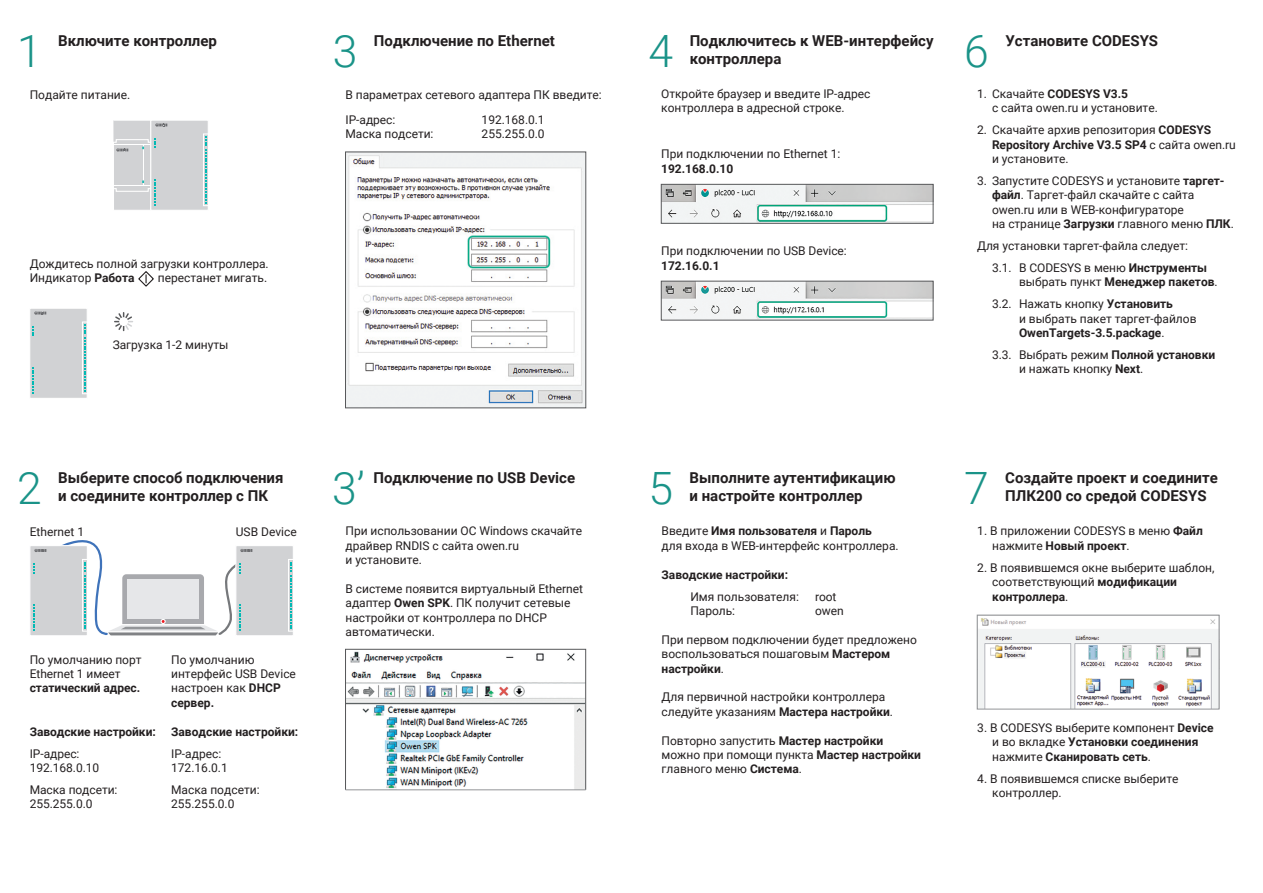
<style>
.page{position:relative;width:1263px;height:893px;background:#fff}
.page>*{position:absolute;margin:0;border:0;box-sizing:border-box;transform-origin:0 0}
.t1{font:300 44.55px "Roboto";color:#1a9388}
.t2{font:700 15px/18px "Roboto";color:#231f20}
.t3{font:12px/14.4px "Roboto";letter-spacing:-.005em;color:#231f20}
.t4{font:700 12px "Roboto";letter-spacing:-.005em;color:#231f20}
.s1{font-weight:700}
</style>
<div class="page">
<img style="left:663px;top:283px;width:268px;height:35px">
<img style="left:347px;top:651px;width:237px;height:137px">
<div style="left:345px;top:649px;width:241px;height:141px;border:1px solid #57585a"></div>
<div style="left:113px;top:120px;width:38px;height:24px;background:#d1d2d4;border:1px solid #fff"></div>
<svg style="left:138px;top:271px;width:16px;height:16px"></svg>
<svg style="left:114px;top:312px;width:19px;height:19px"></svg>
<div style="left:119px;top:317px;width:9px;height:9px;background:#fff;border-radius:50%"></div>
<hr style="left:345px;top:790px;width:241px;height:1px;background:#939598">
<img style="left:347px;top:154px;width:237px;height:252px">
<div style="left:345px;top:152px;width:241px;height:256px;border:1px solid #57585a"></div>
<div style="left:661px;top:281px;width:272px;height:39px;border:1px solid #57585a"></div>
<div style="left:150px;top:120px;width:59px;height:91px;background:#d1d2d4;border:1px solid #fff"></div>
<svg style="left:203px;top:133px;width:6px;height:73px"></svg>
<svg style="left:155px;top:123px;width:12px;height:4px"></svg>
<svg style="left:205px;top:136px;width:2px;height:68px"></svg>
<svg style="left:113px;top:138px;width:42px;height:73px"></svg>
<div style="left:29px;top:308px;width:59px;height:91px;background:#d1d2d4;border:1px solid #fff"></div>
<svg style="left:82px;top:321px;width:6px;height:73px"></svg>
<svg style="left:34px;top:311px;width:12px;height:4px"></svg>
<svg style="left:84px;top:324px;width:2px;height:68px"></svg>
<svg style="left:33px;top:367px;width:1px;height:27px"></svg>
<div style="left:29px;top:545px;width:59px;height:91px;background:#d1d2d4;border:1px solid #fff"></div>
<div style="left:235px;top:545px;width:59px;height:91px;background:#d1d2d4;border:1px solid #fff"></div>
<svg style="left:288px;top:559px;width:6px;height:73px"></svg>
<svg style="left:290px;top:562px;width:2px;height:67px"></svg>
<svg style="left:33px;top:540px;width:231px;height:96px"></svg>
<img style="left:979px;top:618px;width:238px;height:89px">
<div style="left:977px;top:615px;width:242px;height:94px;border:1px solid #939598"></div>
<img style="left:663px;top:186px;width:268px;height:36px">
<div style="left:661px;top:184px;width:272px;height:40px;border:1px solid #57585a"></div>
<h1 class="t1" style="left:17px;top:20px;width:26px">1</h1>
<p class="t2" style="left:58px;top:32px;width:160px">Включите контроллер</p>
<h1 class="t1" style="left:333px;top:20px;width:26px">3</h1>
<p class="t2" style="left:374px;top:32px;width:183px">Подключение по Ethernet</p>
<p class="t3" style="left:30px;top:87px;width:102px">Подайте питание.</p>
<p class="t3" style="left:345px;top:81px;width:258px;line-height:25.5px">В параметрах сетевого адаптера ПК введите:<br>IP-адрес:</p>
<p class="t3" style="left:482px;top:112px;width:65px">192.168.0.1</p>
<p class="t3" style="left:30px;top:256px;width:240px">Дождитесь полной загрузки контроллера.<br>Индикатор <span class="s1">Работа</span></p>
<p class="t3" style="left:158px;top:270px;width:111px">перестанет мигать.</p>
<p class="t3" style="left:113px;top:337px;width:117px">Загрузка 1-2 минуты</p>
<p class="t3" style="left:345px;top:127px;width:90px">Маска подсети:</p>
<p class="t3" style="left:482px;top:127px;width:65px">255.255.0.0</p>
<h1 class="t1" style="left:17px;top:457px;width:26px">2</h1>
<p class="t2" style="left:58px;top:468px;width:227px">Выберите способ подключения и соедините контроллер с ПК</p>
<p class="t3" style="left:30px;top:524px;width:56px">Ethernet 1</p>
<p class="t3" style="left:236px;top:524px;width:62px">USB Device</p>
<p class="t3" style="left:30px;top:652px;width:113px">По умолчанию порт<br>Ethernet 1 имеет</p>
<p class="t4" style="left:30px;top:680px;width:112px">статический адрес.</p>
<p class="t4" style="left:30px;top:723px;width:128px">Заводские настройки:</p>
<p class="t3" style="left:30px;top:746px;width:71px">IP-адрес:<br>192.168.0.10</p>
<p class="t3" style="left:30px;top:782px;width:89px">Маска подсети:<br>255.255.0.0</p>
<p class="t3" style="left:171px;top:652px;width:126px">По умолчанию интерфейс USB Device настроен как <span class="s1">DHCP сервер.</span></p>
<p class="t4" style="left:171px;top:723px;width:129px">Заводские настройки:</p>
<p class="t3" style="left:171px;top:746px;width:58px">IP-адрес:<br>172.16.0.1</p>
<p class="t3" style="left:171px;top:782px;width:90px">Маска подсети:<br>255.255.0.0</p>
<h1 class="t1" style="left:332px;top:457px;width:34px">3’</h1>
<p class="t2" style="left:373px;top:468px;width:203px">Подключение по USB Device</p>
<p class="t3" style="left:345px;top:523px;width:238px">При использовании ОС Windows скачайте драйвер RNDIS с сайта owen.ru<br>и установите.</p>
<p class="t3" style="left:345px;top:581px;width:239px">В системе появится виртуальный Ethernet адаптер <span class="s1">Owen SPK</span>. ПК получит сетевые настройки от контроллера по DHCP автоматически.</p>
<h1 class="t1" style="left:648px;top:20px;width:26px">4</h1>
<p class="t2" style="left:690px;top:32px;width:245px">Подключитесь к WEB-интерфейсу контроллера</p>
<p class="t3" style="left:661px;top:86px;width:211px">Откройте браузер и введите IP-адрес контроллера в адресной строке.</p>
<p class="t3" style="left:661px;top:147px;width:181px">При подключении по Ethernet 1:</p>
<p class="t4" style="left:661px;top:160px;width:74px">192.168.0.10</p>
<p class="t3" style="left:661px;top:243px;width:187px">При подключении по USB Device:</p>
<p class="t4" style="left:661px;top:257px;width:60px">172.16.0.1</p>
<h1 class="t1" style="left:964px;top:20px;width:26px">6</h1>
<p class="t2" style="left:1005px;top:32px;width:154px">Установите CODESYS</p>
<p class="t3" style="left:992px;top:86px;width:167px;text-indent:-15px">1. Скачайте <span class="s1">CODESYS V3.5<br></span>с сайта owen.ru и установите.</p>
<p class="t3" style="left:992px;top:122px;width:245px;text-indent:-15px">2. Скачайте архив репозитория <span class="s1">CODESYS<br>Repository Archive V3.5 SP4</span> с сайта owen.ru и установите.</p>
<p class="t3" style="left:992px;top:173px;width:243px;text-indent:-15px">3. Запустите CODESYS и установите <span class="s1">таргет&shy;файл</span>. Таргет-файл скачайте с сайта owen.ru или в WEB-конфигураторе<br>на странице <span class="s1">Загрузки</span> главного меню <span class="s1">ПЛК</span>.</p>
<p class="t3" style="left:992px;top:234px;width:217px;line-height:21.9px;text-indent:-15px">Для установки таргет-файла следует:<br>3.1. В CODESYS в меню <span class="s1">Инструменты</span></p>
<p class="t3" style="left:992px;top:271px;width:227px;line-height:21.9px;text-indent:27px">выбрать пункт <span class="s1">Менеджер пакетов</span>.<br>3.2. Нажать кнопку <span class="s1">Установить</span></p>
<p class="t3" style="left:1019px;top:311px;width:179px">и выбрать пакет таргет-файлов<br><span class="s1">OwenTargets-3.5.package</span>.</p>
<p class="t3" style="left:1019px;top:347px;width:198px;text-indent:-27px">3.3. Выбрать режим <span class="s1">Полной установки </span>и нажать кнопку <span class="s1">Next</span>.</p>
<h1 class="t1" style="left:648px;top:457px;width:26px">5</h1>
<p class="t2" style="left:689px;top:468px;width:208px">Выполните аутентификацию и настройте контроллер</p>
<p class="t3" style="left:662px;top:523px;width:239px">Введите <span class="s1">Имя пользователя</span> и <span class="s1">Пароль<br></span>для входа в WEB-интерфейс контроллера.</p>
<p class="t4" style="left:662px;top:566px;width:128px">Заводские настройки:</p>
<p class="t3" style="left:690px;top:589px;width:110px">Имя пользователя:</p>
<p class="t3" style="left:815px;top:589px;width:23px">root</p>
<p class="t3" style="left:690px;top:603px;width:46px">Пароль:</p>
<p class="t3" style="left:815px;top:603px;width:30px">owen</p>
<p class="t3" style="left:662px;top:632px;width:257px">При первом подключении будет предложено воспользоваться пошаговым <span class="s1">Мастером настройки</span>.</p>
<p class="t3" style="left:662px;top:689px;width:233px">Для первичной настройки контроллера следуйте указаниям <span class="s1">Мастера настройки</span>.</p>
<p class="t3" style="left:662px;top:733px;width:261px">Повторно запустить <span class="s1">Мастер настройки </span>можно при помощи пункта <span class="s1">Мастер настройки </span>главного меню <span class="s1">Система</span>.</p>
<h1 class="t1" style="left:964px;top:457px;width:26px">7</h1>
<p class="t2" style="left:1005px;top:468px;width:214px">Создайте проект и соедините<br>ПЛК200 со средой CODESYS</p>
<p class="t3" style="left:992px;top:523px;width:212px;text-indent:-15px">1. В приложении CODESYS в меню <span class="s1">Файл </span>нажмите <span class="s1">Новый проект</span>.</p>
<p class="t3" style="left:992px;top:560px;width:224px;text-indent:-15px">2. В появившемся окне выберите шаблон, соответствующий <span class="s1">модификации контроллера</span>.</p>
<p class="t3" style="left:992px;top:720px;width:223px;text-indent:-15px">3. В CODESYS выберите компонент <span class="s1">Device </span>и во вкладке <span class="s1">Установки соединения </span>нажмите <span class="s1">Сканировать сеть</span>.</p>
<p class="t3" style="left:992px;top:771px;width:188px;text-indent:-15px">4. В появившемся списке выберите контроллер.</p>
</div>
